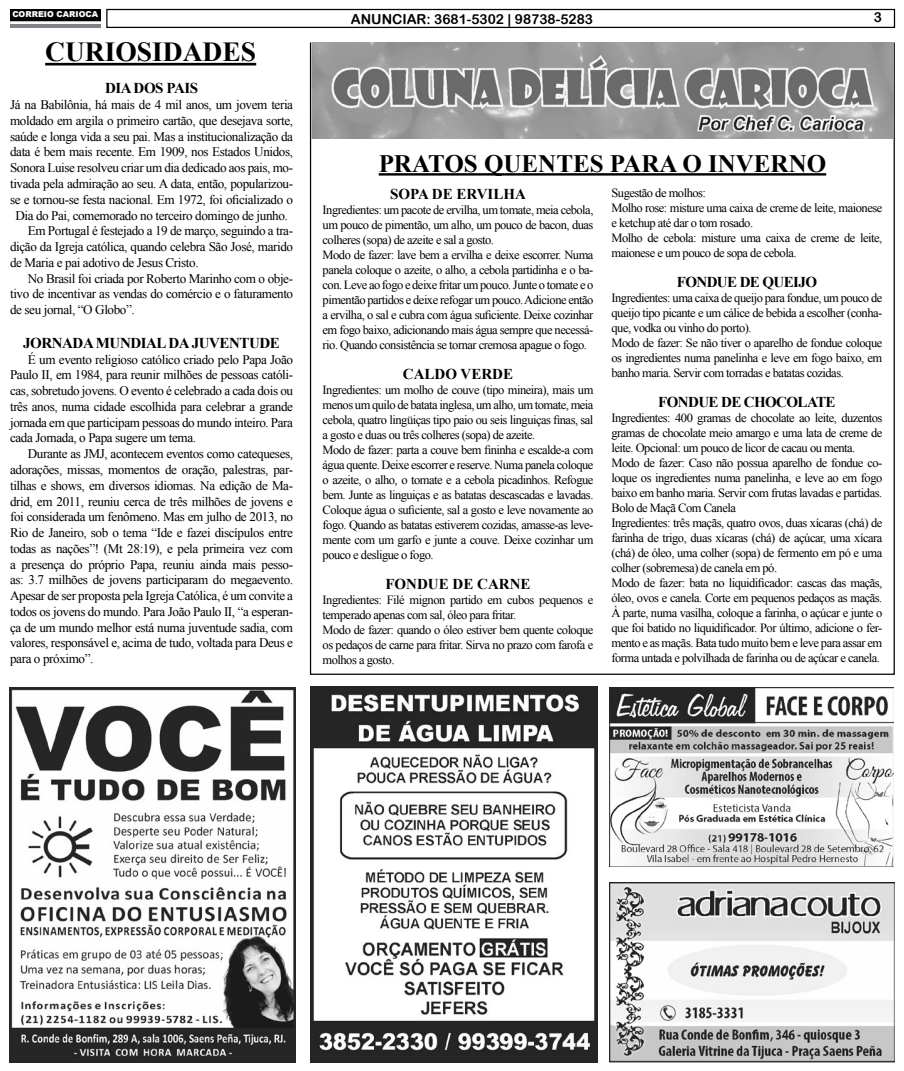
<style>
.page{position:relative;width:904px;height:1071px;background:#fff}
.page>*{position:absolute;margin:0;border:0;box-sizing:border-box;transform-origin:0 0}
.t1{font:700 27.5px "Times New Roman";color:#000}
.t2{font:700 25px "Times New Roman";color:#000}
.t3{font:700 15px "Times New Roman";letter-spacing:-.03em;color:#000}
.t4{font:700 15px "Times New Roman";color:#000}
.t5{font:13.75px "Arial Rounded MT Bold";color:#000}
.t6{font:13.12px/15.8px "Times New Roman";letter-spacing:-.03em;color:#000;text-align:justify}
.t7{font:12.5px/15px "Times New Roman";letter-spacing:-.04em;color:#000}
.t8{font:900 8.12px "Arial";color:#fff}
</style>
<div class="page">
<div style="left:106px;top:9px;width:789px;height:19px;border:1px solid #000"></div>
<div style="left:10px;top:9px;width:90px;height:14px;background:#000"></div>
<hr style="left:10px;top:23px;width:90px;height:4px;background:#808285">
<div style="left:10px;top:21px;width:91px;height:3px;border:1px solid #fff"></div>
<hr style="left:45px;top:63px;width:211px;height:2px;background:#000">
<hr style="left:379px;top:173px;width:447px;height:2px;background:#000">
<img style="left:609px;top:687px;width:284px;height:179px">
<img style="left:610px;top:882px;width:284px;height:179px">
<img style="left:10px;top:687px;width:286px;height:375px">
<img style="left:310px;top:686px;width:287px;height:375px">
<img style="left:311px;top:42px;width:582px;height:97px">
<p class="t8" style="left:12px;top:9px;width:87px">CORREIO CARIOCA</p>
<h1 class="t1" style="left:45px;top:33px;width:212px">CURIOSIDADES</h1>
<p class="t3" style="left:105px;top:78px;width:95px">DIA DOS PAIS</p>
<p class="t6" style="left:10px;top:97px;width:284px">Já na Babilônia, há mais de 4 mil anos, um jovem teria</p>
<p class="t6" style="left:10px;top:112px;width:284px">moldado em argila o primeiro cartão, que desejava sorte,</p>
<p class="t6" style="left:10px;top:128px;width:284px">saúde e longa vida a seu pai. Mas a institucionalização da</p>
<p class="t6" style="left:10px;top:144px;width:284px">data é bem mais recente. Em 1909, nos Estados Unidos,</p>
<p class="t6" style="left:10px;top:160px;width:284px">Sonora Luise resolveu criar um dia dedicado aos pais, mo-</p>
<p class="t6" style="left:10px;top:175px;width:284px">tivada pela admiração ao seu. A data, então, popularizou-</p>
<p class="t6" style="left:10px;top:191px;width:284px">se e tornou-se festa nacional. Em 1972, foi oficializado o</p>
<p class="t6" style="left:15px;top:207px;width:274px">Dia do Pai, comemorado no terceiro domingo de junho.</p>
<p class="t6" style="left:28px;top:223px;width:267px">Em Portugal é festejado a 19 de março, seguindo a tra-</p>
<p class="t6" style="left:10px;top:238px;width:284px">dição da Igreja católica, quando celebra São José, marido</p>
<p class="t6" style="left:10px;top:254px;width:190px">de Maria e pai adotivo de Jesus Cristo.</p>
<p class="t6" style="left:28px;top:270px;width:267px">No Brasil foi criada por Roberto Marinho com o obje-</p>
<p class="t6" style="left:10px;top:286px;width:284px">tivo de incentivar as vendas do comércio e o faturamento</p>
<p class="t6" style="left:10px;top:301px;width:126px">de seu jornal, “O Globo”.</p>
<p class="t3" style="left:23px;top:332px;width:258px">JORNADA MUNDIAL DA JUVENTUDE</p>
<p class="t6" style="left:10px;top:351px;width:284px;text-indent:18px">É um evento religioso católico criado pelo Papa João Paulo II, em 1984, para reunir milhões de pessoas católi&shy;cas, sobretudo jovens. O evento é celebrado a cada dois ou três anos, numa cidade escolhida para celebrar a grande jornada em que participam pessoas do mundo inteiro. Para cada Jornada, o Papa sugere um tema.</p>
<p class="t6" style="left:10px;top:445px;width:284px;text-indent:18px">Durante as JMJ, acontecem eventos como catequeses, adorações, missas, momentos de oração, palestras, par&shy;tilhas e shows, em diversos idiomas. Na edição de Ma&shy;drid, em 2011, reuniu cerca de três milhões de jovens e foi considerada um fenômeno. Mas em julho de 2013, no Rio de Janeiro, sob o tema “Ide e fazei discípulos entre todas as nações”! (Mt 28:19), e pela primeira vez com a presença do próprio Papa, reuniu ainda mais pesso&shy;as: 3.7 milhões de jovens participaram do megaevento.<br>Apesar de ser proposta pela Igreja Católica, é um convite a todos os jovens do mundo. Para João Paulo II, “a esperan&shy;ça de um mundo melhor está numa juventude sadia, com valores, responsável e, acima de tudo, voltada para Deus e para o próximo”.</p>
<p class="t5" style="left:351px;top:11px;width:243px">ANUNCIAR: 3681-5302 | 98738-5283</p>
<p class="t5" style="left:874px;top:9px;width:10px">3</p>
<h2 class="t2" style="left:379px;top:146px;width:449px">PRATOS QUENTES PARA O INVERNO</h2>
<p class="t4" style="left:390px;top:183px;width:137px">SOPA DE ERVILHA</p>
<p class="t7" style="left:322px;top:202px;width:272px">Ingredientes: um pacote de ervilha, um tomate, meia cebola, um pouco de pimentão, um alho, um pouco de bacon, duas colheres (sopa) de azeite e sal a gosto.<br>Modo de fazer: lave bem a ervilha e deixe escorrer. Numa panela coloque o azeite, o alho, a cebola partidinha e o ba&shy;con. Leve ao fogo e deixe fritar um pouco. Junte o tomate e o pimentão partidos e deixe refogar um pouco. Adicione então a ervilha, o sal e cubra com água suficiente. Deixe cozinhar em fogo baixo, adicionando mais água sempre que necessá&shy;rio. Quando consistência se tornar cremosa apague o fogo.</p>
<p class="t4" style="left:403px;top:363px;width:112px">CALDO VERDE</p>
<p class="t7" style="left:322px;top:382px;width:272px">Ingredientes: um molho de couve (tipo mineira), mais um menos um quilo de batata inglesa, um alho, um tomate, meia cebola, quatro lingüiças tipo paio ou seis linguiças finas, sal a gosto e duas ou três colheres (sopa) de azeite.<br>Modo de fazer: parta a couve bem fininha e escalde-a com água quente. Deixe escorrer e reserve. Numa panela coloque o azeite, o alho, o tomate e a cebola picadinhos. Refogue bem. Junte as linguiças e as batatas descascadas e lavadas.<br>Coloque água o suficiente, sal a gosto e leve novamente ao fogo. Quando as batatas estiverem cozidas, amasse-as leve&shy;mente com um garfo e junte a couve. Deixe cozinhar um pouco e desligue o fogo.</p>
<p class="t4" style="left:385px;top:573px;width:146px">FONDUE DE CARNE</p>
<p class="t7" style="left:322px;top:592px;width:272px">Ingredientes: Filé mignon partido em cubos pequenos e temperado apenas com sal, óleo para fritar.<br>Modo de fazer: quando o óleo estiver bem quente coloque os pedaços de carne para fritar. Sirva no prazo com farofa e molhos a gosto.</p>
<p class="t7" style="left:611px;top:185px;width:272px">Sugestão de molhos:<br>Molho rose: misture uma caixa de creme de leite, maionese e ketchup até dar o tom rosado.<br>Molho de cebola: misture uma caixa de creme de leite, maionese e um pouco de sopa de cebola.</p>
<p class="t3" style="left:676px;top:272px;width:142px">FONDUE DE QUEIJO</p>
<p class="t7" style="left:611px;top:290px;width:272px">Ingredientes: uma caixa de queijo para fondue, um pouco de queijo tipo picante e um cálice de bebida a escolher (conha&shy;que, vodka ou vinho do porto).<br>Modo de fazer: Se não tiver o aparelho de fondue coloque os ingredientes numa panelinha e leve em fogo baixo, em banho maria. Servir com torradas e batatas cozidas.</p>
<p class="t3" style="left:658px;top:392px;width:179px">FONDUE DE CHOCOLATE</p>
<p class="t7" style="left:611px;top:410px;width:272px">Ingredientes: 400 gramas de chocolate ao leite, duzentos gramas de chocolate meio amargo e uma lata de creme de leite. Opcional: um pouco de licor de cacau ou menta.<br>Modo de fazer: Caso não possua aparelho de fondue co&shy;loque os ingredientes numa panelinha, e leve ao em fogo baixo em banho maria. Servir com frutas lavadas e partidas.<br>Bolo de Maçã Com Canela<br>Ingredientes: três maçãs, quatro ovos, duas xícaras (chá) de farinha de trigo, duas xícaras (chá) de açúcar, uma xícara (chá) de óleo, uma colher (sopa) de fermento em pó e uma colher (sobremesa) de canela em pó.<br>Modo de fazer: bata no liquidificador: cascas das maçãs, óleo, ovos e canela. Corte em pequenos pedaços as maçãs.<br>À parte, numa vasilha, coloque a farinha, o açúcar e junte o que foi batido no liquidificador. Por último, adicione o fer&shy;mento e as maçãs. Bata tudo muito bem e leve para assar em forma untada e polvilhada de farinha ou de açúcar e canela.</p>
</div>
